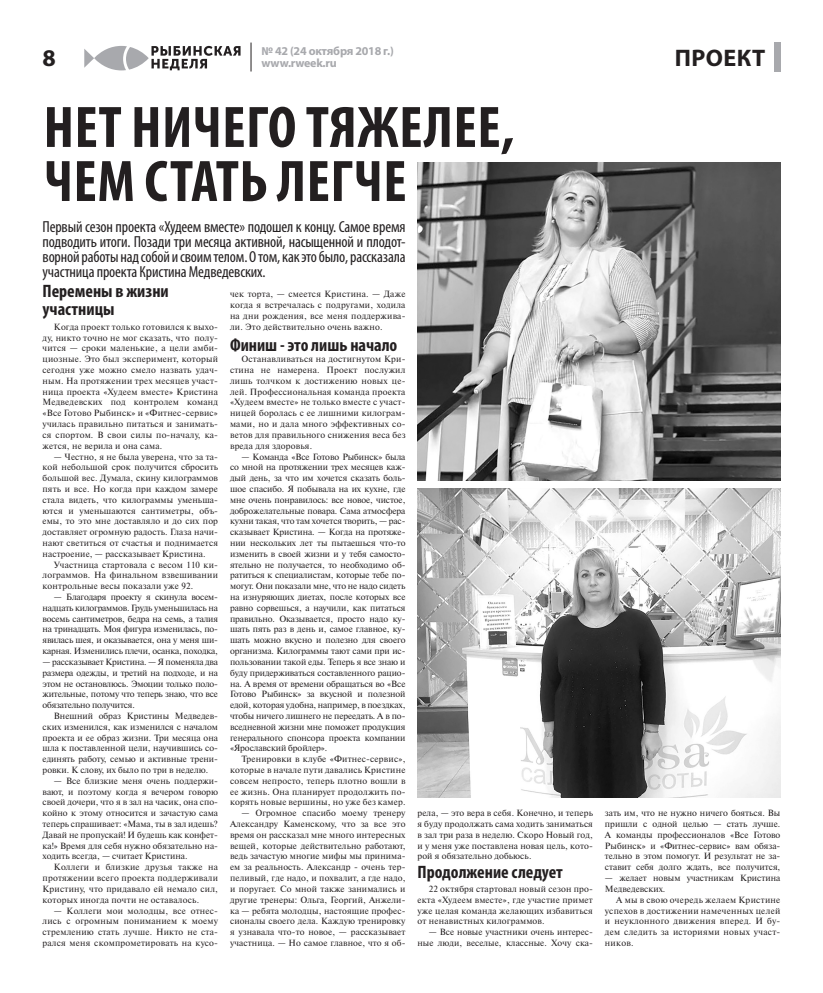
<style>
.page{position:relative;width:823px;height:993px;background:#fff}
.page>*{position:absolute;margin:0;border:0;box-sizing:border-box;transform-origin:0 0}
.Заголовок1{font:700 condensed 59px "Myriad Pro";letter-spacing:.01em;color:#231f20}
.рубрика1{font:700 24px "Myriad Pro";letter-spacing:.02em;color:#231f20}
.подзаголовок1{font:700 condensed 18px/18px "Myriad Pro";color:#231f20}
.Лид1{font:condensed 16px/15px "Myriad Pro";letter-spacing:-.01em;color:#231f20;text-align:justify}
.t1{font:700 12px/12px "Myriad Pro";letter-spacing:-.02em;color:#a8a9ad}
.Основной_текст1{font:9px/10.8px "Newton C";letter-spacing:.01em;color:#231f20;text-align:justify}
</style>
<div class="page">
<svg style="left:250px;top:43px;width:1px;height:28px"></svg>
<svg style="left:84px;top:46px;width:156px;height:24px"></svg>
<div style="left:773px;top:43px;width:7px;height:29px;background:#a8a9ad"></div>
<img style="left:417px;top:163px;width:363px;height:317px">
<img style="left:417px;top:488px;width:363px;height:309px">
<p class="рубрика1" style="left:43px;top:42px;width:15px">8</p>
<h3 class="t1" style="left:261px;top:45px;width:134px">№ 42 (24 октября 2018 г.) www.rweek.ru</h3>
<p class="рубрика1" style="left:674px;top:42px;width:92px">ПРОЕКТ</p>
<p class="Заголовок1" style="left:44px;top:90px;width:472px">НЕТ НИЧЕГО ТЯЖЕЛЕЕ,</p>
<p class="Заголовок1" style="left:44px;top:144px;width:364px">ЧЕМ СТАТЬ ЛЕГЧЕ</p>
<p class="Лид1" style="left:43px;top:219px;width:364px">Первый сезон проекта «Худеем вместе» подошел к концу. Самое время подводить итоги. Позади три месяца активной, насыщенной и плодот&shy;ворной работы над собой и своим телом. О том, как это было, рассказала участница проекта Кристина Медведевских.</p>
<p class="подзаголовок1" style="left:43px;top:282px;width:128px">Перемены в жизни участницы</p>
<p class="Основной_текст1" style="left:43px;top:321px;width:177px;text-indent:11px">Когда проект только готовился к выхо&shy;ду, никто точно не мог сказать, что полу&shy;чится — сроки маленькие, а цели амби&shy;циозные. Это был эксперимент, который сегодня уже можно смело назвать удач&shy;ным. На протяжении трех месяцев участ&shy;ница проекта «Худеем вместе» Кристина Медведевских под контролем команд «Все Готово Рыбинск» и «Фитнес-сервис» училась правильно питаться и занимать&shy;ся спортом. В свои силы по-началу, ка&shy;жется, не верила и она сама.</p>
<p class="Основной_текст1" style="left:43px;top:451px;width:177px;text-indent:11px">— Честно, я не была уверена, что за та&shy;кой небольшой срок получится сбросить большой вес. Думала, скину килограммов пять и все. Но когда при каждом замере стала видеть, что килограммы уменьша&shy;ются и уменьшаются сантиметры, объ&shy;емы, то это мне доставляло и до сих пор доставляет огромную радость. Глаза начи&shy;нают светиться от счастья и поднимается настроение, — рассказывает Кристина.</p>
<p class="Основной_текст1" style="left:43px;top:559px;width:177px;text-indent:11px">Участница стартовала с весом 110 ки&shy;лограммов. На финальном взвешивании контрольные весы показали уже 92.</p>
<p class="Основной_текст1" style="left:43px;top:591px;width:177px;text-indent:11px">— Благодаря проекту я скинула восем&shy;надцать килограммов. Грудь уменьшилась на восемь сантиметров, бедра на семь, а талия на тринадцать. Моя фигура изменилась, по&shy;явилась шея, и оказывается, она у меня ши&shy;карная. Изменились плечи, осанка, походка,</p>
<p class="Основной_текст1" style="left:43px;top:656px;width:177px">— рассказывает Кристина. — Я поменяла два размера одежды, и третий на подходе, и на этом не остановлюсь. Эмоции только поло&shy;жительные, потому что теперь знаю, что все обязательно получится.</p>
<p class="Основной_текст1" style="left:43px;top:710px;width:177px;text-indent:11px">Внешний образ Кристины Медведев&shy;ских изменился, как изменился с началом проекта и ее образ жизни. Три месяца она шла к поставленной цели, научившись со&shy;единять работу, семью и активные трени&shy;ровки. К слову, их было по три в неделю.</p>
<p class="Основной_текст1" style="left:43px;top:775px;width:177px;text-indent:11px">— Все близкие меня очень поддержи&shy;вают, и поэтому когда я вечером говорю своей дочери, что я в зал на часик, она спо&shy;койно к этому относится и зачастую сама теперь спрашивает: «Мама, ты в зал идешь?<br>Давай не пропускай! И будешь как конфет&shy;ка!» Время для себя нужно обязательно на&shy;ходить всегда, — считает Кристина.</p>
<p class="Основной_текст1" style="left:43px;top:861px;width:177px;text-indent:11px">Коллеги и близкие друзья также на протяжении всего проекта поддерживали Кристину, что придавало ей немало сил, которых иногда почти не оставалось.</p>
<p class="Основной_текст1" style="left:43px;top:904px;width:177px;text-indent:11px">— Коллеги мои молодцы, все отнес&shy;лись с огромным пониманием к моему стремлению стать лучше. Никто не ста&shy;рался меня скомпрометировать на кусо-</p>
<p class="Основной_текст1" style="left:230px;top:289px;width:177px">чек торта, — смеется Кристина. — Даже когда я встречалась с подругами, ходила на дни рождения, все меня поддержива&shy;ли. Это действительно очень важно.</p>
<p class="подзаголовок1" style="left:230px;top:336px;width:169px">Финиш - это лишь начало</p>
<p class="Основной_текст1" style="left:230px;top:353px;width:177px;text-indent:11px">Останавливаться на достигнутом Кри&shy;стина не намерена. Проект послужил лишь толчком к достижению новых це&shy;лей. Профессиональная команда проекта «Худеем вместе» не только вместе с участ&shy;ницей боролась с ее лишними килограм&shy;мами, но и дала много эффективных со&shy;ветов для правильного снижения веса без вреда для здоровья.</p>
<p class="Основной_текст1" style="left:230px;top:451px;width:177px;text-indent:11px">— Команда «Все Готово Рыбинск» была со мной на протяжении трех месяцев каж&shy;дый день, за что им хочется сказать боль&shy;шое спасибо. Я побывала на их кухне, где мне очень понравилось: все новое, чистое, доброжелательные повара. Сама атмосфера кухни такая, что там хочется творить, — рас&shy;сказывает Кристина. — Когда на протяже&shy;нии нескольких лет ты пытаешься что-то изменить в своей жизни и у тебя самосто&shy;ятельно не получается, то необходимо об&shy;ратиться к специалистам, которые тебе по&shy;могут. Они показали мне, что не надо сидеть на изнуряющих диетах, после которых все равно сорвешься, а научили, как питаться правильно. Оказывается, просто надо ку&shy;шать пять раз в день и, самое главное, ку&shy;шать можно вкусно и полезно для своего организма. Килограммы тают сами при ис&shy;пользовании такой еды. Теперь я все знаю и буду придерживаться составленного рацио&shy;на. А время от времени обращаться во «Все Готово Рыбинск» за вкусной и полезной едой, которая удобна, например, в поездках, чтобы ничего лишнего не переедать. А в по&shy;вседневной жизни мне поможет продукция генерального спонсора проекта компании «Ярославский бройлер».</p>
<p class="Основной_текст1" style="left:230px;top:753px;width:177px;text-indent:11px">Тренировки в клубе «Фитнес-сервис», которые в начале пути давались Кристине совсем непросто, теперь плотно вошли в ее жизнь. Она планирует продолжить по&shy;корять новые вершины, но уже без камер.</p>
<p class="Основной_текст1" style="left:230px;top:807px;width:177px;text-indent:11px">— Огромное спасибо моему тренеру Александру Каменскому, что за все это время он рассказал мне много интересных вещей, которые действительно работают, ведь зачастую многие мифы мы принима&shy;ем за реальность. Александр - очень тер&shy;пеливый, где надо, и похвалит, а где надо, и поругает. Со мной также занимались и другие тренеры: Ольга, Георгий, Анжели&shy;ка — ребята молодцы, настоящие профес&shy;сионалы своего дела. Каждую тренировку я узнавала что-то новое, — рассказывает участница. — Но самое главное, что я об-</p>
<p class="Основной_текст1" style="left:417px;top:807px;width:177px">рела, — это вера в себя. Конечно, и теперь я буду продолжать сама ходить заниматься в зал три раза в неделю. Скоро Новый год, и у меня уже поставлена новая цель, кото&shy;рой я обязательно добьюсь.</p>
<p class="подзаголовок1" style="left:417px;top:862px;width:147px">Продолжение следует</p>
<p class="Основной_текст1" style="left:417px;top:883px;width:177px;text-indent:11px">22 октября стартовал новый сезон про&shy;екта «Худеем вместе», где участие примет уже целая команда желающих избавиться от ненавистных килограммов.</p>
<p class="Основной_текст1" style="left:417px;top:926px;width:177px;text-align:right">— Все новые участники очень интерес&shy;ные люди, веселые, классные. Хочу ска-</p>
<p class="Основной_текст1" style="left:604px;top:807px;width:177px">зать им, что не нужно ничего бояться. Вы пришли с одной целью — стать лучше.<br>А команды профессионалов «Все Готово Рыбинск» и «Фитнес-сервис» вам обяза&shy;тельно в этом помогут. И результат не за&shy;ставит себя долго ждать, все получится,</p>
<p class="Основной_текст1" style="left:604px;top:872px;width:177px">— желает новым участникам Кристина<br>Медведевских.</p>
<p class="Основной_текст1" style="left:604px;top:893px;width:177px;text-indent:11px">А мы в свою очередь желаем Кристине успехов в достижении намеченных целей и неуклонного движения вперед. И бу&shy;дем следить за историями новых участ&shy;ников.</p>
</div>
